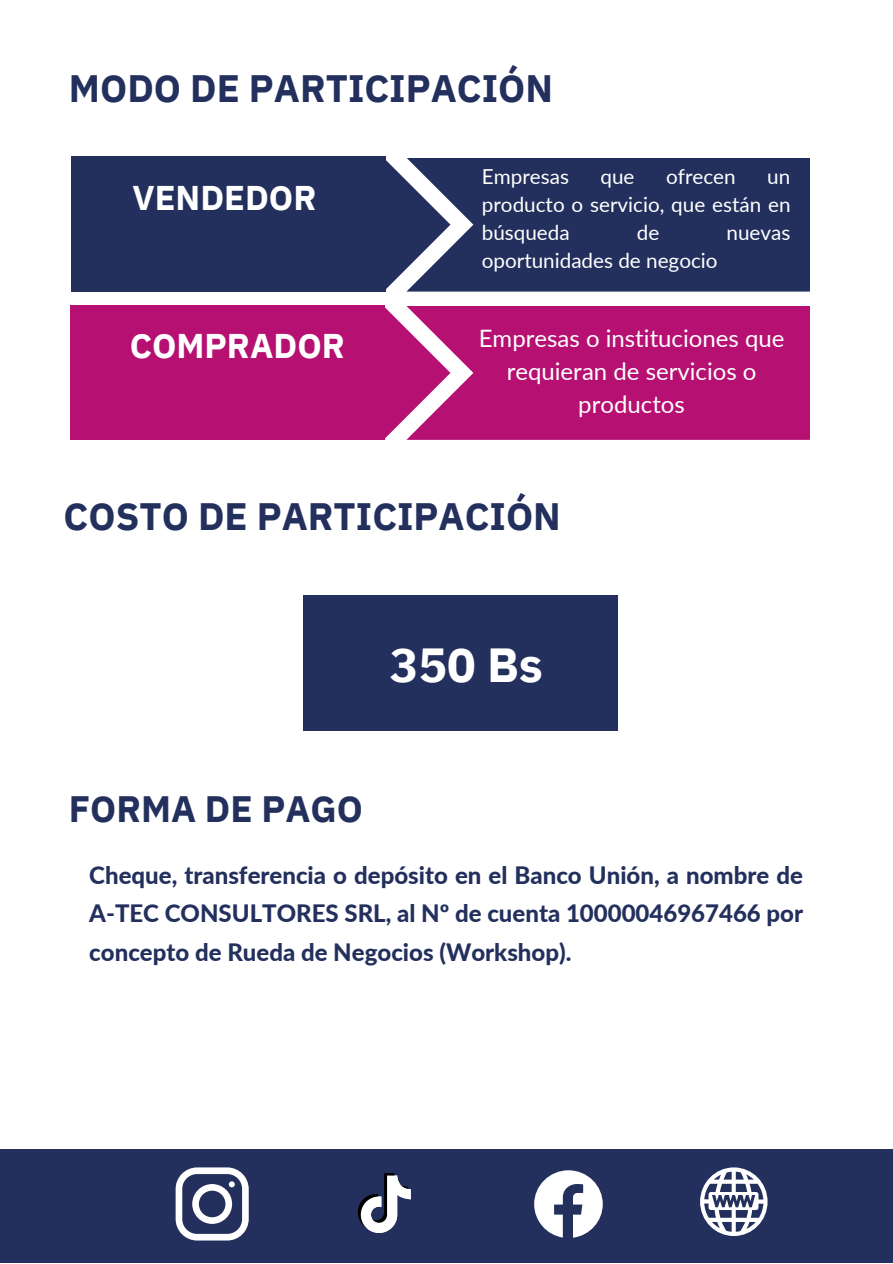
<style>
.page{position:relative;width:893px;height:1264px;background:#fff}
.page>*{position:absolute;margin:0;border:0;box-sizing:border-box;transform-origin:0 0}
.t1{font:700 47.7px "IBM Plex Sans Hebrew";color:#fff}
.t2{font:700 38.1px "IBM Plex Sans Hebrew";color:#23305d}
.t3{font:700 36.6px "IBM Plex Sans Hebrew";color:#23305d}
.t4{font:700 34.2px "IBM Plex Sans Hebrew";color:#fff}
.t5{font:800 24px/38.2px "Lato";color:#23305d;text-align:justify}
.t6{font:24px/32.5px "Lato";color:#fff;text-align:center}
.t7{font:20.7px/28px "Lato";color:#fff;text-align:justify}
</style>
<div class="page">
<div style="left:0;top:1148px;width:892px;height:114px;background:#23305d"></div>
<svg style="left:700px;top:1167px;width:67px;height:68px"></svg>
<svg style="left:357px;top:1173px;width:54px;height:60px"></svg>
<svg style="left:176px;top:1167px;width:73px;height:73px"></svg>
<svg style="left:534px;top:1170px;width:68px;height:67px"></svg>
<svg style="left:385px;top:158px;width:21px;height:133px"></svg>
<div style="left:71px;top:157px;width:314px;height:134px;background:#23305d"></div>
<svg style="left:385px;top:307px;width:21px;height:132px"></svg>
<div style="left:70px;top:305px;width:315px;height:135px;background:#b61072"></div>
<div style="left:406px;top:306px;width:403px;height:134px;background:#b61072"></div>
<div style="left:406px;top:158px;width:403px;height:133px;background:#23305d"></div>
<div style="left:303px;top:595px;width:314px;height:135px;background:#23305d"></div>
<p class="t2" style="left:69px;top:63px;width:485px">MODO DE PARTICIPACIÓN</p>
<p class="t4" style="left:133px;top:175px;width:185px">VENDEDOR</p>
<p class="t4" style="left:130px;top:323px;width:217px">COMPRADOR</p>
<p class="t7" style="left:482px;top:161px;width:89px">Empresas</p>
<p class="t7" style="left:600px;top:161px;width:35px">que</p>
<p class="t7" style="left:666px;top:161px;width:71px">ofrecen</p>
<p class="t7" style="left:482px;top:161px;width:310px;text-indent:285px">un producto o servicio, que están en búsqueda</p>
<p class="t7" style="left:637px;top:218px;width:24px">de</p>
<p class="t7" style="left:726px;top:218px;width:65px">nuevas</p>
<p class="t7" style="left:482px;top:246px;width:237px">oportunidades de negocio</p>
<p class="t6" style="left:478px;top:322px;width:307px">Empresas o instituciones que requieran de servicios o productos</p>
<p class="t2" style="left:64px;top:491px;width:498px">COSTO DE PARTICIPACIÓN</p>
<p class="t1" style="left:390px;top:633px;width:154px">350 Bs</p>
<p class="t3" style="left:69px;top:784px;width:295px">FORMA DE PAGO</p>
<p class="t5" style="left:89px;top:855px;width:715px">Cheque, transferencia o depósito en el Banco Unión, a nombre de A-TEC CONSULTORES SRL, al Nº de cuenta 10000046967466 por concepto de Rueda de Negocios (Workshop).</p>
</div>
